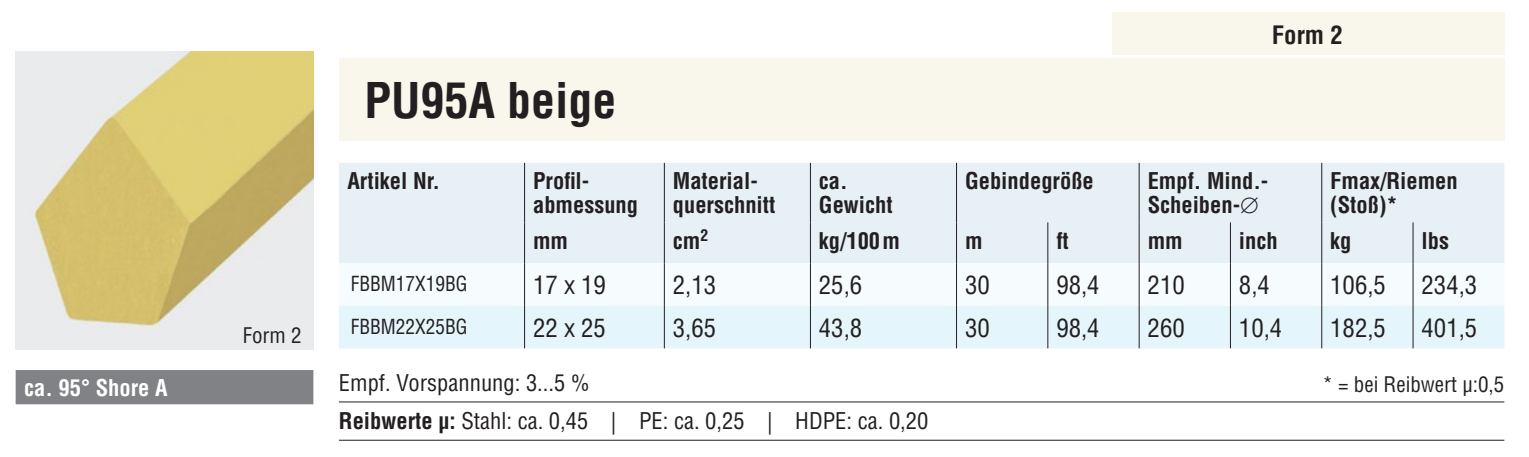
<style>
.page{position:relative;width:1529px;height:457px;background:#fff}
.page>*{position:absolute;margin:0;border:0;box-sizing:border-box;transform-origin:0 0}
.t1{font:700 condensed 48px "Helvetica LT";color:#231f20}
.t2{font:condensed 24.6px "Helvetica LT";color:#231f20}
.t3{font:700 condensed 24.6px "Helvetica LT";color:#231f20}
.t4{font:700 condensed 22.5px/24px "Helvetica LT";color:#231f20}
.t5{font:condensed 22.5px/38.4px "Helvetica LT";color:#231f20}
.t6{font:700 condensed 22.5px "Helvetica LT";color:#fff}
.t7{font:condensed 21px "Helvetica LT";color:#231f20}
.t8{font:condensed 20.4px "Helvetica LT";color:#231f20;scale:.95 1}
.s1{font-weight:700}
</style>
<div class="page">
<img style="left:16px;top:52px;width:297px;height:297px">
<div style="left:1112px;top:12px;width:392px;height:43px;background:#f9f6eb"></div>
<div style="left:339px;top:59px;width:1165px;height:82px;background:#f9f6eb"></div>
<div style="left:16px;top:370px;width:297px;height:34px;background:#808285"></div>
<div style="left:339px;top:163px;width:1165px;height:100px;background:#e7f0f5"></div>
<div style="left:339px;top:263px;width:1165px;height:43px;background:#f6fbfe"></div>
<div style="left:339px;top:306px;width:1165px;height:42px;background:#e5f5fc"></div>
<hr style="left:524px;top:163px;width:1px;height:59px;background:#231f20">
<hr style="left:664px;top:163px;width:1px;height:59px;background:#231f20">
<hr style="left:810px;top:163px;width:1px;height:59px;background:#231f20">
<hr style="left:956px;top:163px;width:1px;height:59px;background:#231f20">
<hr style="left:1138px;top:163px;width:1px;height:59px;background:#231f20">
<hr style="left:1321px;top:163px;width:1px;height:59px;background:#231f20">
<hr style="left:524px;top:222px;width:1px;height:41px;background:#231f20">
<hr style="left:664px;top:222px;width:1px;height:41px;background:#231f20">
<hr style="left:810px;top:222px;width:1px;height:41px;background:#231f20">
<hr style="left:956px;top:222px;width:1px;height:41px;background:#231f20">
<hr style="left:1047px;top:222px;width:1px;height:41px;background:#231f20">
<hr style="left:1138px;top:222px;width:1px;height:41px;background:#231f20">
<hr style="left:1230px;top:222px;width:1px;height:41px;background:#231f20">
<hr style="left:1321px;top:222px;width:1px;height:41px;background:#231f20">
<hr style="left:1412px;top:222px;width:1px;height:41px;background:#231f20">
<hr style="left:524px;top:263px;width:1px;height:43px;background:#231f20">
<hr style="left:664px;top:263px;width:1px;height:43px;background:#231f20">
<hr style="left:810px;top:263px;width:1px;height:43px;background:#231f20">
<hr style="left:956px;top:263px;width:1px;height:43px;background:#231f20">
<hr style="left:1047px;top:263px;width:1px;height:43px;background:#231f20">
<hr style="left:1138px;top:263px;width:1px;height:43px;background:#231f20">
<hr style="left:1230px;top:263px;width:1px;height:43px;background:#231f20">
<hr style="left:1321px;top:263px;width:1px;height:43px;background:#231f20">
<hr style="left:1412px;top:263px;width:1px;height:43px;background:#231f20">
<hr style="left:524px;top:306px;width:1px;height:42px;background:#231f20">
<hr style="left:664px;top:306px;width:1px;height:42px;background:#231f20">
<hr style="left:810px;top:306px;width:1px;height:42px;background:#231f20">
<hr style="left:956px;top:306px;width:1px;height:42px;background:#231f20">
<hr style="left:1047px;top:306px;width:1px;height:42px;background:#231f20">
<hr style="left:1138px;top:306px;width:1px;height:42px;background:#231f20">
<hr style="left:1230px;top:306px;width:1px;height:42px;background:#231f20">
<hr style="left:1321px;top:306px;width:1px;height:42px;background:#231f20">
<hr style="left:1412px;top:306px;width:1px;height:42px;background:#231f20">
<hr style="left:339px;top:401px;width:1165px;height:1px;background:#231f20">
<hr style="left:339px;top:439px;width:1165px;height:1px;background:#231f20">
<h1 class="t1" style="left:364px;top:70px;width:254px">PU95A beige</h1>
<p class="t3" style="left:1271px;top:20px;width:72px">Form 2</p>
<p class="t4" style="left:347px;top:169px;width:94px">Artikel Nr.</p>
<p class="t4" style="left:533px;top:169px;width:106px">Profil&shy;abmessung</p>
<p class="t4" style="left:673px;top:169px;width:104px">Material&shy;querschnitt</p>
<p class="t4" style="left:819px;top:169px;width:75px">ca.<br>Gewicht</p>
<p class="t4" style="left:965px;top:169px;width:130px">Gebindegröße</p>
<p class="t4" style="left:1147px;top:169px;width:120px">Empf. Mind.-<br>Scheiben-∅</p>
<p class="t4" style="left:1330px;top:169px;width:129px">Fmax/Riemen (Stoß)*</p>
<p class="t4" style="left:533px;top:228px;width:37px">mm</p>
<p class="t4" style="left:673px;top:228px;width:37px">cm<sup>2</sup></p>
<p class="t4" style="left:819px;top:228px;width:83px">kg/100m</p>
<p class="t4" style="left:965px;top:228px;width:19px">m</p>
<p class="t4" style="left:1056px;top:228px;width:14px">ft</p>
<p class="t4" style="left:1147px;top:228px;width:37px">mm</p>
<p class="t4" style="left:1239px;top:228px;width:40px">inch</p>
<p class="t4" style="left:1330px;top:228px;width:23px">kg</p>
<p class="t4" style="left:1421px;top:228px;width:29px">lbs</p>
<p class="t8" style="left:351px;top:271px;width:124px">FBBM17X19BG</p>
<p class="t2" style="left:533px;top:270px;width:74px">17 x 19</p>
<p class="t2" style="left:673px;top:270px;width:45px">2,13</p>
<p class="t2" style="left:819px;top:270px;width:45px">25,6</p>
<p class="t2" style="left:965px;top:270px;width:26px">30</p>
<p class="t2" style="left:1056px;top:270px;width:45px">98,4</p>
<p class="t2" style="left:1147px;top:270px;width:39px">210</p>
<p class="t2" style="left:1239px;top:270px;width:32px">8,4</p>
<p class="t2" style="left:1330px;top:270px;width:57px">106,5</p>
<p class="t2" style="left:1421px;top:270px;width:57px">234,3</p>
<p class="t8" style="left:351px;top:314px;width:124px">FBBM22X25BG</p>
<p class="t2" style="left:533px;top:312px;width:74px">22 x 25</p>
<p class="t2" style="left:673px;top:312px;width:45px">3,65</p>
<p class="t2" style="left:819px;top:312px;width:45px">43,8</p>
<p class="t2" style="left:965px;top:312px;width:26px">30</p>
<p class="t2" style="left:1056px;top:312px;width:45px">98,4</p>
<p class="t2" style="left:1147px;top:312px;width:39px">260</p>
<p class="t2" style="left:1239px;top:312px;width:45px">10,4</p>
<p class="t2" style="left:1330px;top:312px;width:57px">182,5</p>
<p class="t2" style="left:1421px;top:312px;width:57px">401,5</p>
<p class="t5" style="left:339px;top:363px;width:591px">Empf. Vorspannung: 3...5 %<br><span class="s1">Reibwerte µ:</span> Stahl: ca. 0,45 | PE: ca. 0,25 | HDPE: ca. 0,20</p>
<p class="t7" style="left:243px;top:322px;width:60px">Form 2</p>
<p class="t6" style="left:24px;top:373px;width:145px">ca. 95° Shore A</p>
<p class="t7" style="left:1322px;top:370px;width:183px">* = bei Reibwert µ:0,5</p>
</div>
